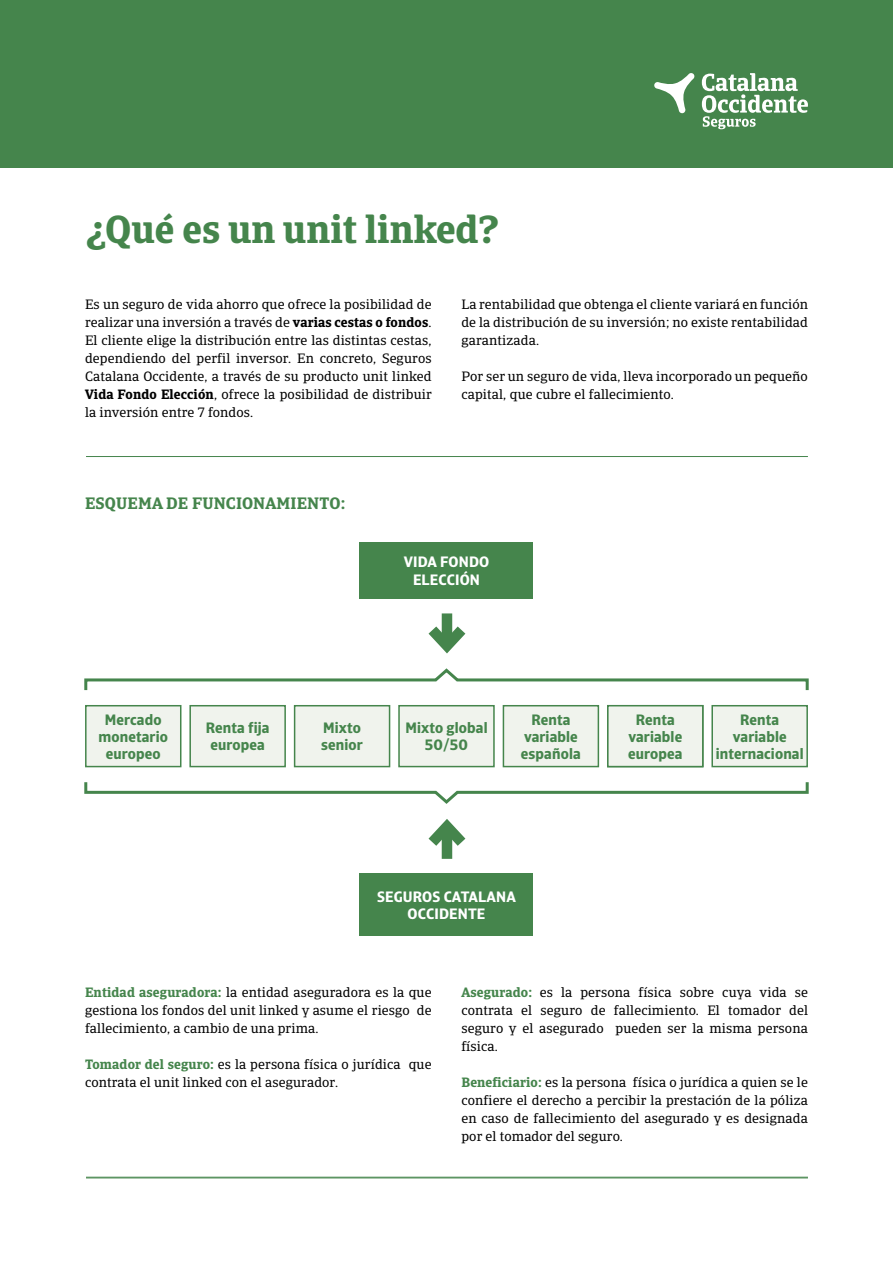
<style>
.page{position:relative;width:893px;height:1263px;background:#fff}
.page>*{position:absolute;margin:0;border:0;box-sizing:border-box;transform-origin:0 0}
.t1{font:700 39px "Catalana";color:#45854c}
.t2{font:700 16.5px "Catalana";letter-spacing:.01em;color:#45854c}
.t3{font:700 15px/17.2px "Catalana Sans";letter-spacing:.01em;color:#45854c;text-align:center}
.t4{font:700 15px/17.2px "Catalana Sans";letter-spacing:.01em;color:#fff;text-align:center}
.t5{font:13.5px/18px "Catalana";letter-spacing:.01em;color:#000;text-align:justify}
.s1{font-weight:700}
.s2{font-weight:700;color:#45854c}
</style>
<div class="page">
<div style="left:360px;top:542px;width:173px;height:56px;background:#45854c"></div>
<div style="left:360px;top:874px;width:173px;height:62px;background:#45854c"></div>
<div style="left:86px;top:706px;width:95px;height:60px;background:#f0f3ed"></div>
<div style="left:85px;top:705px;width:96px;height:62px;border:2px solid #45854c"></div>
<div style="left:190px;top:706px;width:95px;height:60px;background:#f0f3ed"></div>
<div style="left:189px;top:705px;width:97px;height:62px;border:2px solid #45854c"></div>
<div style="left:295px;top:706px;width:95px;height:60px;background:#f0f3ed"></div>
<div style="left:294px;top:705px;width:96px;height:62px;border:2px solid #45854c"></div>
<div style="left:399px;top:706px;width:95px;height:60px;background:#f0f3ed"></div>
<div style="left:398px;top:705px;width:97px;height:62px;border:2px solid #45854c"></div>
<div style="left:503px;top:706px;width:95px;height:60px;background:#f0f3ed"></div>
<div style="left:503px;top:705px;width:96px;height:62px;border:2px solid #45854c"></div>
<div style="left:608px;top:706px;width:95px;height:60px;background:#f0f3ed"></div>
<div style="left:607px;top:705px;width:96px;height:62px;border:2px solid #45854c"></div>
<div style="left:712px;top:706px;width:95px;height:60px;background:#f0f3ed"></div>
<div style="left:711px;top:705px;width:97px;height:62px;border:2px solid #45854c"></div>
<hr style="left:86px;top:456px;width:722px;height:1px;background:#45854c">
<div style="left:0;top:0;width:893px;height:168px;background:#45854c"></div>
<svg style="left:654px;top:73px;width:41px;height:41px"></svg>
<svg style="left:702px;top:73px;width:106px;height:56px"></svg>
<hr style="left:86px;top:1177px;width:722px;height:1px;background:#45854c">
<div style="left:442px;top:613px;width:10px;height:33px;background:#45854c"></div>
<svg style="left:84px;top:615px;width:725px;height:76px"></svg>
<div style="left:442px;top:826px;width:10px;height:33px;background:#45854c"></div>
<svg style="left:84px;top:782px;width:725px;height:75px"></svg>
<h1 class="t1" style="left:86px;top:205px;width:415px">¿Qué es un unit linked?</h1>
<p class="t5" style="left:85px;top:295px;width:348px">Es un seguro de vida ahorro que ofrece la posibilidad de realizar una inversión a través de <span class="s1">varias cestas o fondos</span>.<br>El cliente elige la distribución entre las distintas cestas, dependiendo del perfil inversor. En concreto, Seguros Catalana Occidente, a través de su producto unit linked <span class="s1">Vida Fondo Elección</span>, ofrece la posibilidad de distribuir la inversión entre 7 fondos.</p>
<p class="t5" style="left:461px;top:295px;width:348px">La rentabilidad que obtenga el cliente variará en función de la distribución de su inversión; no existe rentabilidad garantizada.</p>
<p class="t5" style="left:461px;top:367px;width:348px">Por ser un seguro de vida, lleva incorporado un pequeño capital, que cubre el fallecimiento.</p>
<p class="t2" style="left:85px;top:493px;width:262px">ESQUEMA DE FUNCIONAMIENTO:</p>
<p class="t4" style="left:404px;top:554px;width:87px">VIDA FONDO<br>ELECCIÓN</p>
<p class="t3" style="left:99px;top:711px;width:71px">Mercado monetario europeo</p>
<p class="t3" style="left:206px;top:719px;width:65px">Renta fija europea</p>
<p class="t3" style="left:321px;top:719px;width:43px;text-align:left">Mixto senior</p>
<p class="t3" style="left:405px;top:719px;width:84px">Mixto global<br>50/50</p>
<p class="t3" style="left:521px;top:711px;width:61px">Renta variable española</p>
<p class="t3" style="left:628px;top:711px;width:56px">Renta variable europea</p>
<p class="t3" style="left:716px;top:711px;width:89px">Renta variable internacional</p>
<p class="t4" style="left:377px;top:888px;width:140px">SEGUROS CATALANA<br>OCCIDENTE</p>
<p class="t5" style="left:85px;top:983px;width:348px"><span class="s2">Entidad aseguradora:</span> la entidad aseguradora es la que gestiona los fondos del unit linked y asume el riesgo de fallecimiento, a cambio de una prima.</p>
<p class="t5" style="left:85px;top:1055px;width:348px"><span class="s2">Tomador del seguro:</span> es la persona física o jurídica que contrata el unit linked con el asegurador.</p>
<p class="t5" style="left:461px;top:983px;width:348px"><span class="s2">Asegurado:</span> es la persona física sobre cuya vida se contrata el seguro de fallecimiento. El tomador del seguro y el asegurado pueden ser la misma persona física.</p>
<p class="t5" style="left:461px;top:1073px;width:348px"><span class="s2">Beneficiario:</span> es la persona física o jurídica a quien se le confiere el derecho a percibir la prestación de la póliza en caso de fallecimiento del asegurado y es designada por el tomador del seguro.</p>
</div>
